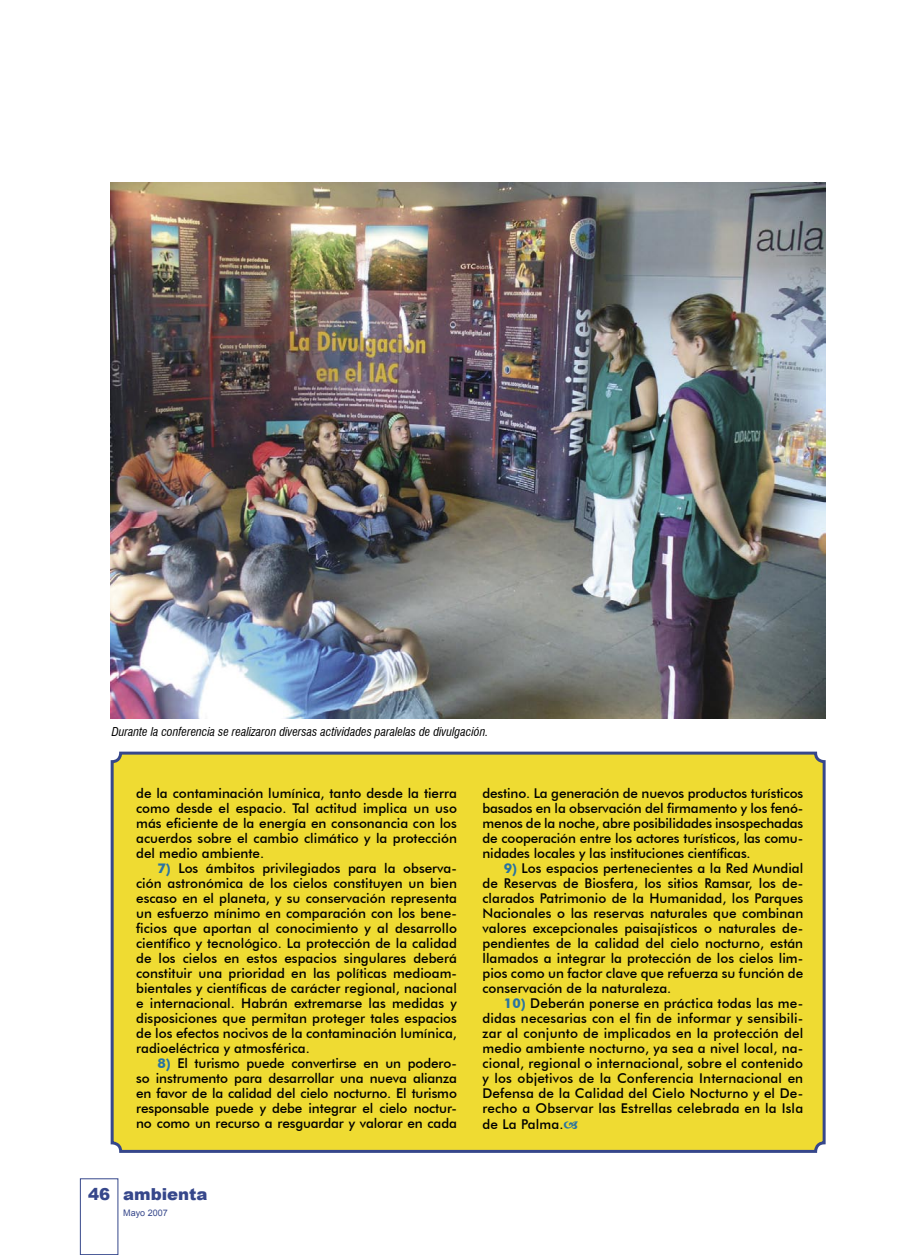
<style>
.page{position:relative;width:915px;height:1255px;background:#fff}
.page>*{position:absolute;margin:0;border:0;box-sizing:border-box;transform-origin:0 0}
.t1{font:900 16.5px "Arial";color:#36478b}
.t2{font:500 13.5px/15px "Futura BT";color:#000;text-align:justify}
.Pié_de_foto{font:italic condensed 12px "Swiss 721 BT";color:#000}
.t3{font:9px "Arial";color:#36478b}
.s1{font-weight:700;color:#2973a2}
</style>
<div class="page">
<div style="left:80px;top:1178px;width:38px;height:76px;border:1px solid #36478b"></div>
<div style="left:110px;top:751px;width:716px;height:402px;background:#efdb32"></div>
<img style="left:111px;top:183px;width:714px;height:536px">
<svg style="left:563px;top:1121px;width:14px;height:8px"></svg>
<p class="Pié_de_foto" style="left:112px;top:724px;width:378px">Durante la conferencia se realizaron diversas actividades paralelas de divulgación.</p>
<p class="t2" style="left:136px;top:785px;width:322px">de la contaminación lumínica, tanto desde la tierra como desde el espacio. Tal actitud implica un uso más eficiente de la energía en consonancia con los acuerdos sobre el cambio climático y la protección del medio ambiente.</p>
<p class="t2" style="left:136px;top:860px;width:322px;text-indent:21px"><span class="s1">7)</span> Los ámbitos privilegiados para la observa&shy;ción astronómica de los cielos constituyen un bien escaso en el planeta, y su conservación representa un esfuerzo mínimo en comparación con los bene&shy;ficios que aportan al conocimiento y al desarrollo científico y tecnológico. La protección de la calidad de los cielos en estos espacios singulares deberá constituir una prioridad en las políticas medioam&shy;bientales y científicas de carácter regional, nacional e internacional. Habrán extremarse las medidas y disposiciones que permitan proteger tales espacios de los efectos nocivos de la contaminación lumínica, radioeléctrica y atmosférica.</p>
<p class="t2" style="left:136px;top:1055px;width:322px;text-indent:21px"><span class="s1">8)</span> El turismo puede convertirse en un podero&shy;so instrumento para desarrollar una nueva alianza en favor de la calidad del cielo nocturno. El turismo responsable puede y debe integrar el cielo noctur&shy;no como un recurso a resguardar y valorar en cada</p>
<p class="t1" style="left:88px;top:1181px;width:24px">46</p>
<p class="t1" style="left:123px;top:1181px;width:86px">ambienta</p>
<p class="t3" style="left:123px;top:1207px;width:46px">Mayo 2007</p>
<p class="t2" style="left:482px;top:785px;width:322px">destino. La generación de nuevos productos turísticos basados en la observación del firmamento y los fenó&shy;menos de la noche, abre posibilidades insospechadas de cooperación entre los actores turísticos, las comu&shy;nidades locales y las instituciones científicas.</p>
<p class="t2" style="left:482px;top:860px;width:322px;text-indent:21px"><span class="s1">9)</span> Los espacios pertenecientes a la Red Mundial de Reservas de Biosfera, los sitios Ramsar, los de&shy;clarados Patrimonio de la Humanidad, los Parques Nacionales o las reservas naturales que combinan valores excepcionales paisajísticos o naturales de&shy;pendientes de la calidad del cielo nocturno, están llamados a integrar la protección de los cielos lim&shy;pios como un factor clave que refuerza su función de conservación de la naturaleza.</p>
<p class="t2" style="left:482px;top:995px;width:322px;text-indent:21px"><span class="s1">10)</span> Deberán ponerse en práctica todas las me&shy;didas necesarias con el fin de informar y sensibili&shy;zar al conjunto de implicados en la protección del medio ambiente nocturno, ya sea a nivel local, na&shy;cional, regional o internacional, sobre el contenido y los objetivos de la Conferencia Internacional en Defensa de la Calidad del Cielo Nocturno y el De&shy;recho a Observar las Estrellas celebrada en la Isla</p>
<p class="t2" style="left:482px;top:1116px;width:83px">de La Palma.</p>
</div>
